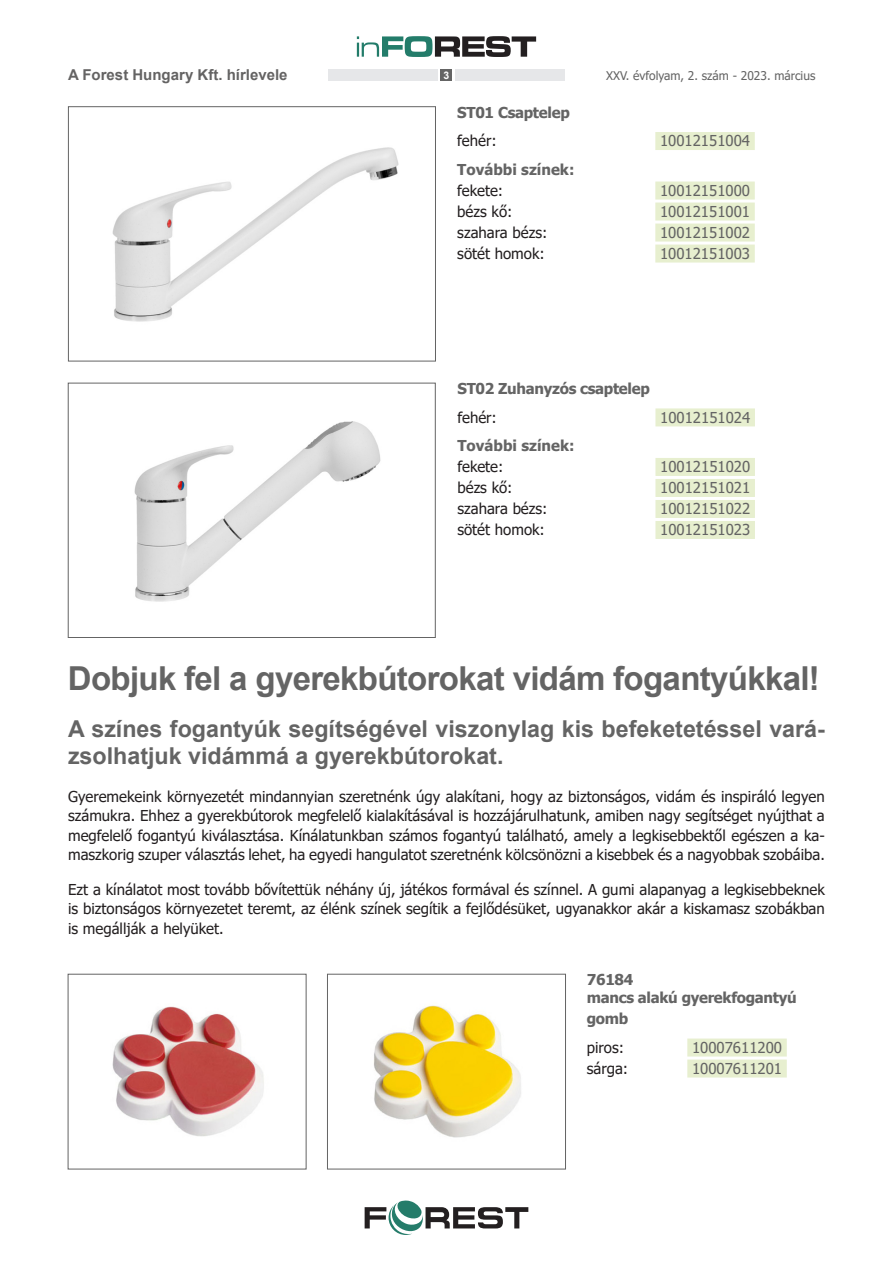
<style>
.page{position:relative;width:893px;height:1263px;background:#fff}
.page>*{position:absolute;margin:0;border:0;box-sizing:border-box;transform-origin:0 0}
.Cikk_cím{font:700 33px "Arial";letter-spacing:-.02em;color:#646464}
.Cikk_cím-2{font:700 23.25px/27px "Arial";color:#646464}
.Cikk_cím-3{font:15px/19.5px "Tahoma";color:#231f20;text-align:justify}
.Cikk_cím-4{font:15px "Tahoma";color:#646464}
.Cikk_cím-5{font:700 15px "Tahoma";letter-spacing:-.02em;color:#646464}
.Cikk_cím-6{font:700 15px "Tahoma";color:#646464}
.t1{font:700 15px "Arial";color:#646363}
.t2{font:12px "Tahoma";color:#646464}
.t3{font:700 10.5px "Arial";color:#fff}
</style>
<div class="page">
<svg style="left:357px;top:36px;width:179px;height:21px"></svg>
<svg style="left:365px;top:1200px;width:163px;height:35px"></svg>
<div style="left:441px;top:69px;width:11px;height:12px;background:#646464"></div>
<div style="left:328px;top:69px;width:110px;height:12px;background:#e6e7e9"></div>
<div style="left:455px;top:69px;width:110px;height:12px;background:#e6e7e9"></div>
<img style="left:112px;top:147px;width:287px;height:175px">
<div style="left:68px;top:106px;width:368px;height:255px;border:1px solid #646464"></div>
<div style="left:655px;top:132px;width:100px;height:18px;background:#e7efcf"></div>
<div style="left:655px;top:182px;width:100px;height:18px;background:#e7efcf"></div>
<div style="left:655px;top:203px;width:100px;height:18px;background:#e7efcf"></div>
<div style="left:655px;top:224px;width:100px;height:18px;background:#e7efcf"></div>
<div style="left:655px;top:245px;width:100px;height:18px;background:#e7efcf"></div>
<img style="left:134px;top:421px;width:247px;height:181px">
<div style="left:68px;top:383px;width:368px;height:255px;border:1px solid #646464"></div>
<div style="left:655px;top:408px;width:100px;height:18px;background:#e7efcf"></div>
<div style="left:655px;top:458px;width:100px;height:18px;background:#e7efcf"></div>
<div style="left:655px;top:479px;width:100px;height:18px;background:#e7efcf"></div>
<div style="left:655px;top:500px;width:100px;height:18px;background:#e7efcf"></div>
<div style="left:655px;top:521px;width:100px;height:18px;background:#e7efcf"></div>
<img style="left:112px;top:1006px;width:152px;height:131px">
<img style="left:374px;top:1005px;width:147px;height:133px">
<div style="left:327px;top:974px;width:239px;height:195px;border:1px solid #646464"></div>
<div style="left:687px;top:1038px;width:100px;height:18px;background:#e7efcf"></div>
<div style="left:687px;top:1059px;width:100px;height:18px;background:#e7efcf"></div>
<p class="t1" style="left:68px;top:65px;width:221px">A Forest Hungary Kft. hírlevele</p>
<p class="t3" style="left:444px;top:68px;width:7px">3</p>
<p class="t2" style="left:606px;top:68px;width:211px">XXV. évfolyam, 2. szám - 2023. március</p>
<p class="Cikk_cím-5" style="left:457px;top:102px;width:114px">ST01 Csaptelep</p>
<p class="Cikk_cím-3" style="left:457px;top:132px;width:41px">fehér:</p>
<p class="Cikk_cím-4" style="left:660px;top:131px;width:92px">10012151004</p>
<p class="Cikk_cím-6" style="left:457px;top:159px;width:119px">További színek:</p>
<p class="Cikk_cím-3" style="left:457px;top:181px;width:47px">fekete:</p>
<p class="Cikk_cím-4" style="left:660px;top:180px;width:92px">10012151000</p>
<p class="Cikk_cím-3" style="left:457px;top:202px;width:57px">bézs kő:</p>
<p class="Cikk_cím-4" style="left:660px;top:201px;width:92px">10012151001</p>
<p class="Cikk_cím-3" style="left:457px;top:223px;width:92px">szahara bézs:</p>
<p class="Cikk_cím-4" style="left:660px;top:222px;width:92px">10012151002</p>
<p class="Cikk_cím-3" style="left:457px;top:244px;width:89px">sötét homok:</p>
<p class="Cikk_cím-4" style="left:660px;top:243px;width:92px">10012151003</p>
<p class="Cikk_cím-5" style="left:457px;top:378px;width:194px">ST02 Zuhanyzós csaptelep</p>
<p class="Cikk_cím-3" style="left:457px;top:408px;width:41px">fehér:</p>
<p class="Cikk_cím-4" style="left:660px;top:407px;width:92px">10012151024</p>
<p class="Cikk_cím-6" style="left:457px;top:435px;width:119px">További színek:</p>
<p class="Cikk_cím-3" style="left:457px;top:458px;width:47px">fekete:</p>
<p class="Cikk_cím-4" style="left:660px;top:457px;width:92px">10012151020</p>
<p class="Cikk_cím-3" style="left:457px;top:479px;width:57px">bézs kő:</p>
<p class="Cikk_cím-4" style="left:660px;top:478px;width:92px">10012151021</p>
<p class="Cikk_cím-3" style="left:457px;top:500px;width:92px">szahara bézs:</p>
<p class="Cikk_cím-4" style="left:660px;top:499px;width:92px">10012151022</p>
<p class="Cikk_cím-3" style="left:457px;top:521px;width:89px">sötét homok:</p>
<p class="Cikk_cím-4" style="left:660px;top:520px;width:92px">10012151023</p>
<p class="Cikk_cím" style="left:68px;top:655px;width:754px">Dobjuk fel a gyerekbútorokat vidám fogantyúkkal!</p>
<p class="Cikk_cím-2" style="left:68px;top:715px;width:758px">A színes fogantyúk segítségével viszonylag kis befeketetéssel vará&shy;zsolhatjuk vidámmá a gyerekbútorokat.</p>
<p class="Cikk_cím-3" style="left:68px;top:787px;width:758px">Gyeremekeink környezetét mindannyian szeretnénk úgy alakítani, hogy az biztonságos, vidám és inspiráló legyen számukra. Ehhez a gyerekbútorok megfelelő kialakításával is hozzájárulhatunk, amiben nagy segítséget nyújthat a megfelelő fogantyú kiválasztása. Kínálatunkban számos fogantyú található, amely a legkisebbektől egészen a ka&shy;maszkorig szuper választás lehet, ha egyedi hangulatot szeretnénk kölcsönözni a kisebbek és a nagyobbak szobáiba.</p>
<p class="Cikk_cím-3" style="left:68px;top:880px;width:758px">Ezt a kínálatot most tovább bővítettük néhány új, játékos formával és színnel. A gumi alapanyag a legkisebbeknek is biztonságos környezetet teremt, az élénk színek segítik a fejlődésüket, ugyanakkor akár a kiskamasz szobákban is megállják a helyüket.</p>
<p class="Cikk_cím-5" style="left:587px;top:969px;width:48px">76184</p>
<p class="Cikk_cím-5" style="left:587px;top:987px;width:211px">mancs alakú gyerekfogantyú</p>
<p class="Cikk_cím-5" style="left:587px;top:1008px;width:43px">gomb</p>
<p class="Cikk_cím-3" style="left:587px;top:1038px;width:39px">piros:</p>
<p class="Cikk_cím-4" style="left:692px;top:1037px;width:92px">10007611200</p>
<p class="Cikk_cím-3" style="left:587px;top:1059px;width:43px">sárga:</p>
<p class="Cikk_cím-4" style="left:692px;top:1058px;width:92px">10007611201</p>
</div>
